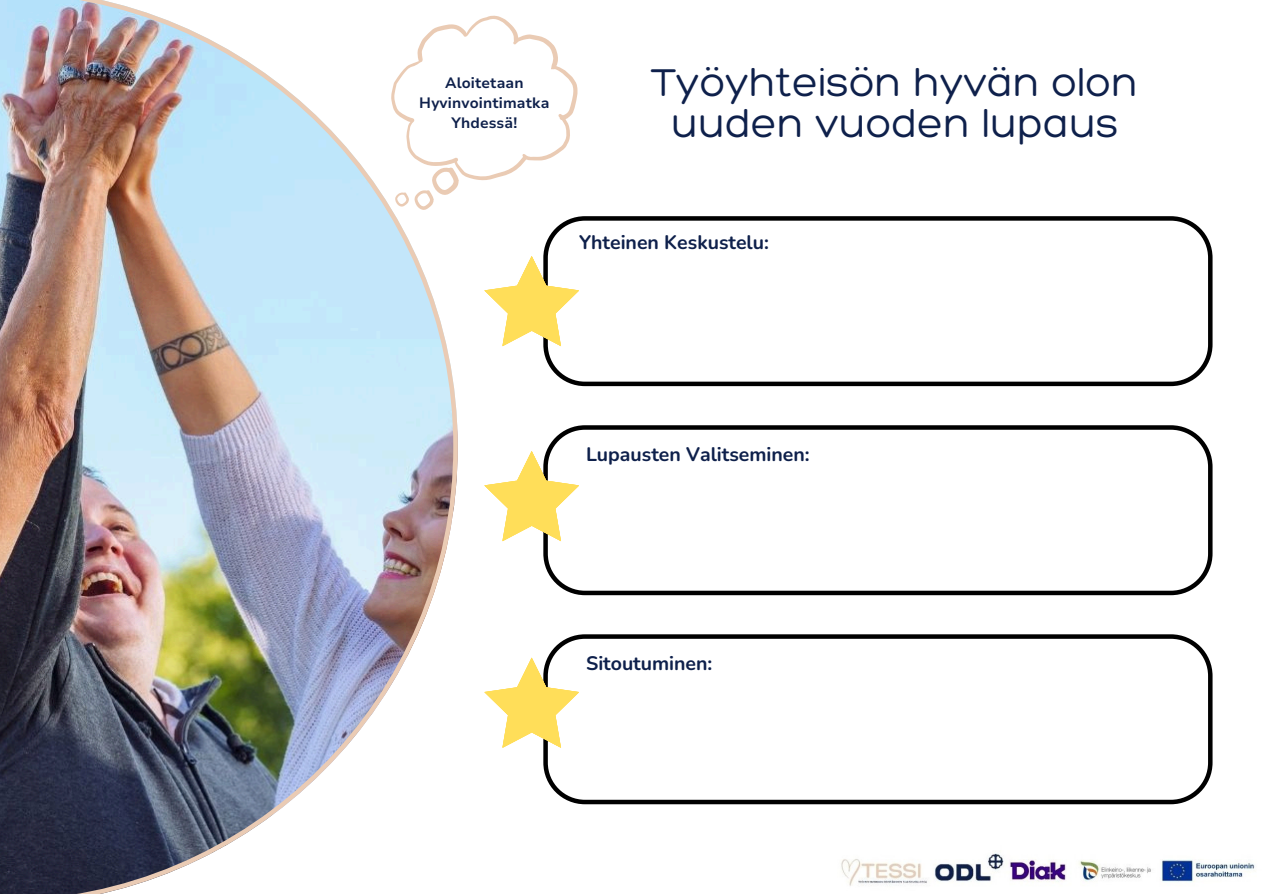
<style>
.page{position:relative;width:1263px;height:894px;background:#fff}
.page>*{position:absolute;margin:0;border:0;box-sizing:border-box;transform-origin:0 0}
.t1{font:300 42px/41.7px "Hero";color:#0e204b;text-align:center}
.t2{font:700 19.5px "Nunito";color:#0e204b}
.t3{font:700 15px/20.2px "Nunito Sans 10 pt";letter-spacing:.01em;color:#0e204b;text-align:center}
</style>
<div class="page">
<img style="left:0;top:0;width:458px;height:893px">
<svg style="left:543px;top:216px;width:669px;height:170px"></svg>
<svg style="left:484px;top:256px;width:95px;height:90px"></svg>
<svg style="left:543px;top:634px;width:669px;height:170px"></svg>
<svg style="left:543px;top:425px;width:669px;height:170px"></svg>
<svg style="left:484px;top:451px;width:95px;height:90px"></svg>
<svg style="left:484px;top:657px;width:95px;height:90px"></svg>
<img style="left:841px;top:853px;width:414px;height:33px">
<svg style="left:391px;top:16px;width:187px;height:194px"></svg>
<h2 class="t3" style="left:419px;top:73px;width:132px">Aloitetaan<br>Hyvinvointimatka<br>Yhdessä!</h2>
<h2 class="t1" style="left:651px;top:60px;width:488px">Työyhteisön hyvän olon uuden vuoden lupaus</h2>
<p class="t2" style="left:579px;top:229px;width:191px">Yhteinen Keskustelu:</p>
<h1 class="t2" style="left:586px;top:441px;width:225px">Lupausten Valitseminen:</h1>
<p class="t2" style="left:586px;top:650px;width:128px">Sitoutuminen:</p>
</div>
